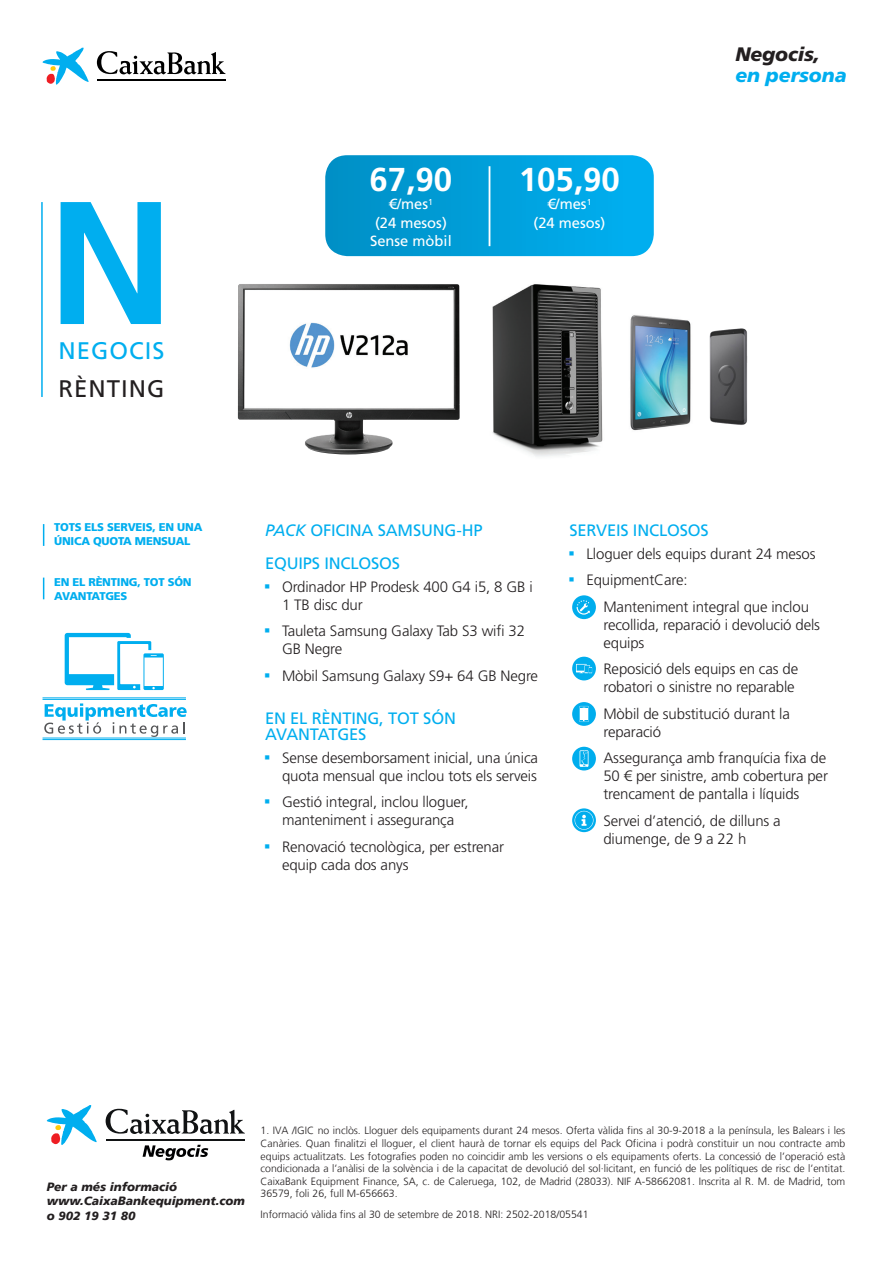
<style>
.page{position:relative;width:893px;height:1263px;background:#fff}
.page>*{position:absolute;margin:0;border:0;box-sizing:border-box;transform-origin:0 0}
.t1{font:700 33px "Frutiger LT Std";color:#fff}
.t2{font:24px "Frutiger LT Std";letter-spacing:.04em;color:#00aeef}
.t3{font:24px "Frutiger LT Std";letter-spacing:.04em;color:#231f20}
.t4{font:italic 900 19.5px "Frutiger LT Std";letter-spacing:-.005em;color:#00aeef}
.t5{font:italic 900 19.5px "Frutiger LT Std";letter-spacing:-.005em;color:#231f20}
.t6{font:16.5px/33px "Frutiger LT Std";letter-spacing:-.01em;color:#00aeef}
.t7{font:300 15px/18px "Frutiger LT Std";letter-spacing:-.01em;color:#231f20}
.t8{font:14.7px/18.3px "Frutiger LT Std";color:#fff;text-align:center}
.t9{font:italic 900 12px/14.4px "Frutiger LT";color:#231f20}
.t10{font:900 11.25px/13.5px "Frutiger LT Std";letter-spacing:-.02em;color:#00aeef}
.t11{font:300 10.5px/12.6px "Frutiger LT";color:#231f20;text-align:justify}
.s1{font-style:italic}
</style>
<div class="page">
<svg style="left:43px;top:48px;width:46px;height:37px"></svg>
<svg style="left:97px;top:51px;width:128px;height:23px"></svg>
<hr style="left:97px;top:80px;width:128px;height:1px;background:#000">
<svg style="left:47px;top:1105px;width:50px;height:40px"></svg>
<hr style="left:106px;top:1139px;width:139px;height:1px;background:#111314">
<svg style="left:106px;top:1109px;width:139px;height:25px"></svg>
<hr style="left:106px;top:1140px;width:139px;height:1px;background:#111314">
<svg style="left:143px;top:1145px;width:65px;height:15px"></svg>
<svg style="left:43px;top:578px;width:1px;height:21px"></svg>
<svg style="left:43px;top:524px;width:1px;height:22px"></svg>
<svg style="left:61px;top:202px;width:100px;height:122px"></svg>
<hr style="left:41px;top:202px;width:2px;height:195px;background:#00aeef">
<svg style="left:44px;top:703px;width:143px;height:34px"></svg>
<hr style="left:43px;top:699px;width:143px;height:1px;background:#00aeef">
<hr style="left:43px;top:697px;width:143px;height:1px;background:#00aeef">
<hr style="left:43px;top:739px;width:143px;height:1px;background:#00aeef">
<hr style="left:43px;top:738px;width:143px;height:1px;background:#00aeef">
<svg style="left:65px;top:633px;width:99px;height:57px"></svg>
<svg style="left:325px;top:155px;width:329px;height:101px;background:#03a0db"></svg>
<hr style="left:489px;top:166px;width:1px;height:80px;background:#fff">
<img style="left:630px;top:315px;width:61px;height:116px">
<img style="left:238px;top:284px;width:222px;height:170px">
<img style="left:492px;top:284px;width:111px;height:173px">
<img style="left:709px;top:328px;width:39px;height:97px">
<div style="left:572px;top:595px;width:24px;height:24px;background:#00aded;border-radius:50%"></div>
<svg style="left:577px;top:600px;width:13px;height:15px"></svg>
<svg style="left:572px;top:657px;width:24px;height:23px"></svg>
<svg style="left:576px;top:664px;width:16px;height:9px"></svg>
<div style="left:572px;top:702px;width:24px;height:24px;background:#00aded;border-radius:50%"></div>
<svg style="left:579px;top:706px;width:10px;height:16px"></svg>
<div style="left:580px;top:708px;width:8px;height:11px;background:#fff"></div>
<svg style="left:572px;top:747px;width:24px;height:23px"></svg>
<svg style="left:580px;top:750px;width:8px;height:17px"></svg>
<svg style="left:572px;top:808px;width:24px;height:24px"></svg>
<svg style="left:575px;top:811px;width:18px;height:19px"></svg>
<h2 class="t2" style="left:59px;top:336px;width:107px">NEGOCIS</h2>
<h2 class="t3" style="left:59px;top:375px;width:107px">RÈNTING</h2>
<p class="t10" style="left:54px;top:521px;width:150px">TOTS ELS SERVEIS, EN UNA<br>ÚNICA QUOTA MENSUAL</p>
<p class="t10" style="left:54px;top:575px;width:139px">EN EL RÈNTING, TOT SÓN<br>AVANTATGES</p>
<h1 class="t1" style="left:370px;top:160px;width:84px">67,90</h1>
<h3 class="t8" style="left:370px;top:195px;width:83px">€/mes<sup>1<br></sup>(24 mesos)<br>Sense mòbil</h3>
<h1 class="t1" style="left:519px;top:160px;width:103px">105,90</h1>
<h3 class="t8" style="left:533px;top:195px;width:73px">€/mes<sup>1<br></sup>(24 mesos)</h3>
<h3 class="t5" style="left:735px;top:42px;width:86px">Negocis,</h3>
<h3 class="t4" style="left:735px;top:63px;width:113px">en persona</h3>
<h3 class="t6" style="left:265px;top:514px;width:219px"><span class="s1">PACK</span> OFICINA SAMSUNG-HP<br>EQUIPS INCLOSOS</h3>
<h3 class="t7" style="left:282px;top:578px;width:252px;text-indent:-17px"><sup>•</sup> Ordinador HP Prodesk 400 G4 i5, 8 GB i<br>1 TB disc dur</h3>
<h3 class="t7" style="left:282px;top:622px;width:245px;text-indent:-17px"><sup>•</sup> Tauleta Samsung Galaxy Tab S3 wifi 32<br>GB Negre</h3>
<h3 class="t7" style="left:265px;top:667px;width:275px"><sup>•</sup> Mòbil Samsung Galaxy S9+ 64 GB Negre</h3>
<h3 class="t6" style="left:265px;top:710px;width:192px;line-height:16.5px">EN EL RÈNTING, TOT SÓN<br>AVANTATGES</h3>
<h3 class="t7" style="left:265px;top:749px;width:275px;text-align:right"><sup>•</sup> Sense desemborsament inicial, una única quota mensual que inclou tots els serveis</h3>
<h3 class="t7" style="left:265px;top:793px;width:205px;text-align:center"><sup>•</sup> Gestió integral, inclou lloguer, manteniment i assegurança</h3>
<h3 class="t7" style="left:282px;top:838px;width:224px;text-indent:-17px"><sup>•</sup> Renovació tecnològica, per estrenar equip cada dos anys</h3>
<h3 class="t6" style="left:569px;top:514px;width:141px">SERVEIS INCLOSOS</h3>
<h3 class="t7" style="left:569px;top:545px;width:248px"><sup>•</sup> Lloguer dels equips durant 24 mesos</h3>
<h3 class="t7" style="left:569px;top:571px;width:120px"><sup>•</sup> EquipmentCare:</h3>
<h3 class="t7" style="left:603px;top:598px;width:218px;text-indent:-17px"><sup>•</sup> Manteniment integral que inclou recollida, reparació i devolució dels equips</h3>
<h3 class="t7" style="left:586px;top:660px;width:213px;text-align:right"><sup>•</sup> Reposició dels equips en cas de robatori o sinistre no reparable</h3>
<h3 class="t7" style="left:603px;top:705px;width:188px;text-indent:-17px"><sup>•</sup> Mòbil de substitució durant la reparació</h3>
<h3 class="t7" style="left:603px;top:749px;width:226px;text-align:justify;text-indent:-17px"><sup>•</sup> Assegurança amb franquícia fixa de 50 € per sinistre, amb cobertura per trencament de pantalla i líquids</h3>
<h3 class="t7" style="left:603px;top:812px;width:179px;text-indent:-17px"><sup>•</sup> Servei d’atenció, de dilluns a diumenge, de 9 a 22 h</h3>
<p class="t9" style="left:47px;top:1179px;width:200px">Per a més informació www.CaixaBankequipment.com o 902 19 31 80</p>
<p class="t11" style="left:261px;top:1124px;width:586px">1. IVA /IGIC no inclòs. Lloguer dels equipaments durant 24 mesos. Oferta vàlida fins al 30-9-2018 a la península, les Balears i les Canàries. Quan finalitzi el lloguer, el client haurà de tornar els equips del Pack Oficina i podrà constituir un nou contracte amb equips actualitzats. Les fotografies poden no coincidir amb les versions o els equipaments oferts. La concessió de l’operació està condicionada a l’anàlisi de la solvència i de la capacitat de devolució del sol·licitant, en funció de les polítiques de risc de l’entitat.<br>CaixaBank Equipment Finance, SA, c. de Caleruega, 102, de Madrid (28033). NIF A-58662081. Inscrita al R. M. de Madrid, tom 36579, foli 26, full M-656663.</p>
<p class="t11" style="left:261px;top:1209px;width:329px">Informació vàlida fins al 30 de setembre de 2018. NRI: 2502-2018/05541</p>
</div>
